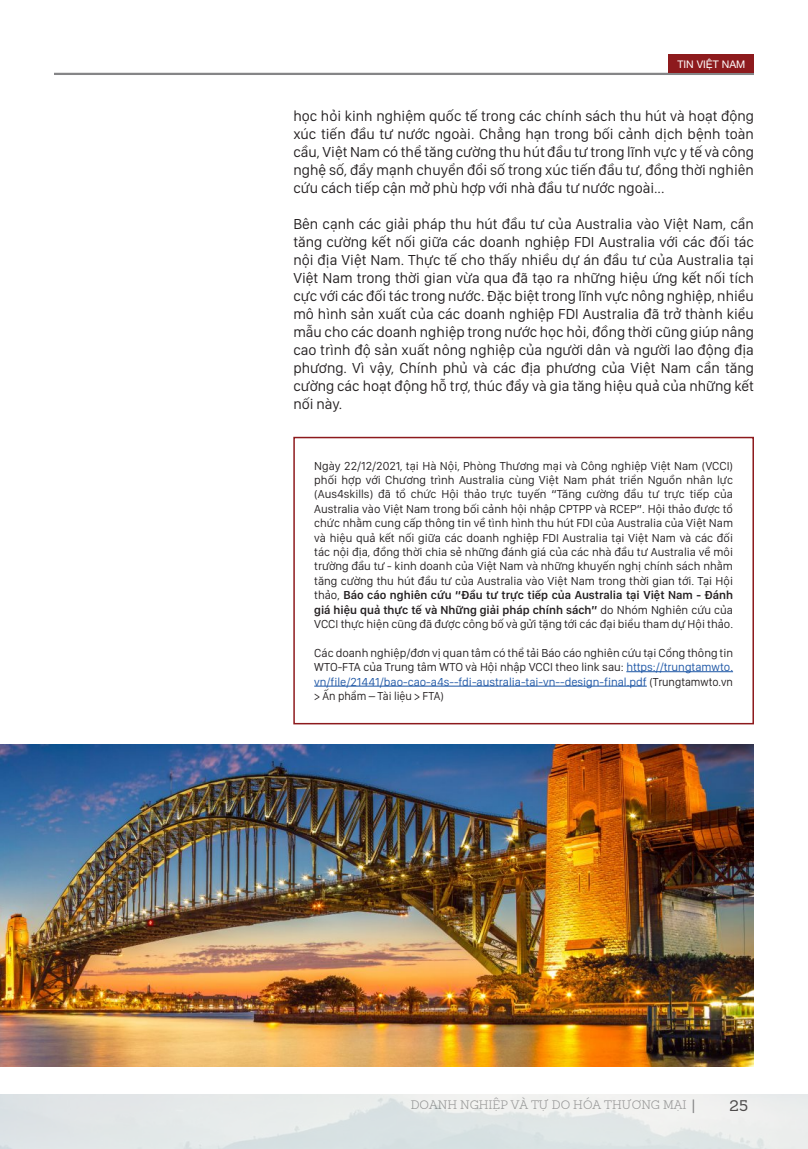
<style>
.page{position:relative;width:808px;height:1149px;background:#fff}
.page>*{position:absolute;margin:0;border:0;box-sizing:border-box;transform-origin:0 0}
.t1{font:15px/18px "San Francisco Display";color:#231f20;text-align:justify}
.t2{font:15px "AG Sanchez Slab";color:#231f20}
.t3{font:12px/14.4px "San Francisco Display";color:#231f20;text-align:justify}
.t4{font:300 12px "AG Sanchez Slab";color:#858587}
.t5{font:10.5px "Helvetica Neue";color:#fff}
.s1{font-weight:600}
.s2{color:#1c55a5}
</style>
<div class="page">
<hr style="left:54px;top:73px;width:700px;height:2px;background:#858587">
<div style="left:669px;top:54px;width:85px;height:19px;background:#8d1a1d"></div>
<hr style="left:626px;top:671px;width:107px;height:1px;background:#1c55a5">
<hr style="left:314px;top:685px;width:333px;height:1px;background:#1c55a5">
<div style="left:293px;top:436px;width:461px;height:288px;border:2px solid #8d1a1d"></div>
<img style="left:0;top:744px;width:754px;height:321px">
<p class="t5" style="left:677px;top:57px;width:69px">TIN VIỆT NAM</p>
<p class="t1" style="left:293px;top:106px;width:462px">học hỏi kinh nghiệm quốc tế trong các chính sách thu hút và hoạt động xúc tiến đầu tư nước ngoài. Chẳng hạn trong bối cảnh dịch bệnh toàn cầu, Việt Nam có thể tăng cường thu hút đầu tư trong lĩnh vực y tế và công nghệ số, đẩy mạnh chuyển đổi số trong xúc tiến đầu tư, đồng thời nghiên cứu cách tiếp cận mở phù hợp với nhà đầu tư nước ngoài...</p>
<p class="t1" style="left:293px;top:214px;width:462px">Bên cạnh các giải pháp thu hút đầu tư của Australia vào Việt Nam, cần tăng cường kết nối giữa các doanh nghiệp FDI Australia với các đối tác nội địa Việt Nam. Thực tế cho thấy nhiều dự án đầu tư của Australia tại Việt Nam trong thời gian vừa qua đã tạo ra những hiệu ứng kết nối tích cực với các đối tác trong nước. Đặc biệt trong lĩnh vực nông nghiệp, nhiều mô hình sản xuất của các doanh nghiệp FDI Australia đã trở thành kiểu mẫu cho các doanh nghiệp trong nước học hỏi, đồng thời cũng giúp nâng cao trình độ sản xuất nông nghiệp của người dân và người lao động địa phương. Vì vậy, Chính phủ và các địa phương của Việt Nam cần tăng cường các hoạt động hỗ trợ, thúc đẩy và gia tăng hiệu quả của những kết nối này.</p>
<p class="t3" style="left:314px;top:458px;width:420px">Ngày 22/12/2021, tại Hà Nội, Phòng Thương mại và Công nghiệp Việt Nam (VCCI) phối hợp với Chương trình Australia cùng Việt Nam phát triển Nguồn nhân lực (Aus4skills) đã tổ chức Hội thảo trực tuyến “Tăng cường đầu tư trực tiếp của Australia vào Việt Nam trong bối cảnh hội nhập CPTPP và RCEP”. Hội thảo được tổ chức nhằm cung cấp thông tin về tình hình thu hút FDI của Australia của Việt Nam và hiệu quả kết nối giữa các doanh nghiệp FDI Australia tại Việt Nam và các đối tác nội địa, đồng thời chia sẻ những đánh giá của các nhà đầu tư Australia về môi trường đầu tư - kinh doanh của Việt Nam và những khuyến nghị chính sách nhằm tăng cường thu hút đầu tư của Australia vào Việt Nam trong thời gian tới. Tại Hội thảo, <span class="s1">Báo cáo nghiên cứu “Đầu tư trực tiếp của Australia tại Việt Nam - Đánh giá hiệu quả thực tế và Những giải pháp chính sách”</span> do Nhóm Nghiên cứu của VCCI thực hiện cũng đã được công bố và gửi tặng tới các đại biểu tham dự Hội thảo.</p>
<p class="t3" style="left:314px;top:645px;width:420px">Các doanh nghiệp/đơn vị quan tâm có thể tải Báo cáo nghiên cứu tại Cổng thông tin WTO-FTA của Trung tâm WTO và Hội nhập VCCI theo link sau: <span class="s2">https://trungtamwto. vn/file/21441/bao-cao-a4s--fdi-australia-tai-vn--design-final.pdf</span> (Trungtamwto.vn &gt; Ấn phẩm – Tài liệu &gt; FTA)</p>
<p class="t4" style="left:411px;top:1095px;width:277px">DOANH NGHIỆP VÀ TỰ DO HÓA THƯƠNG MẠI</p>
<p class="t2" style="left:730px;top:1093px;width:20px">25</p>
</div>
